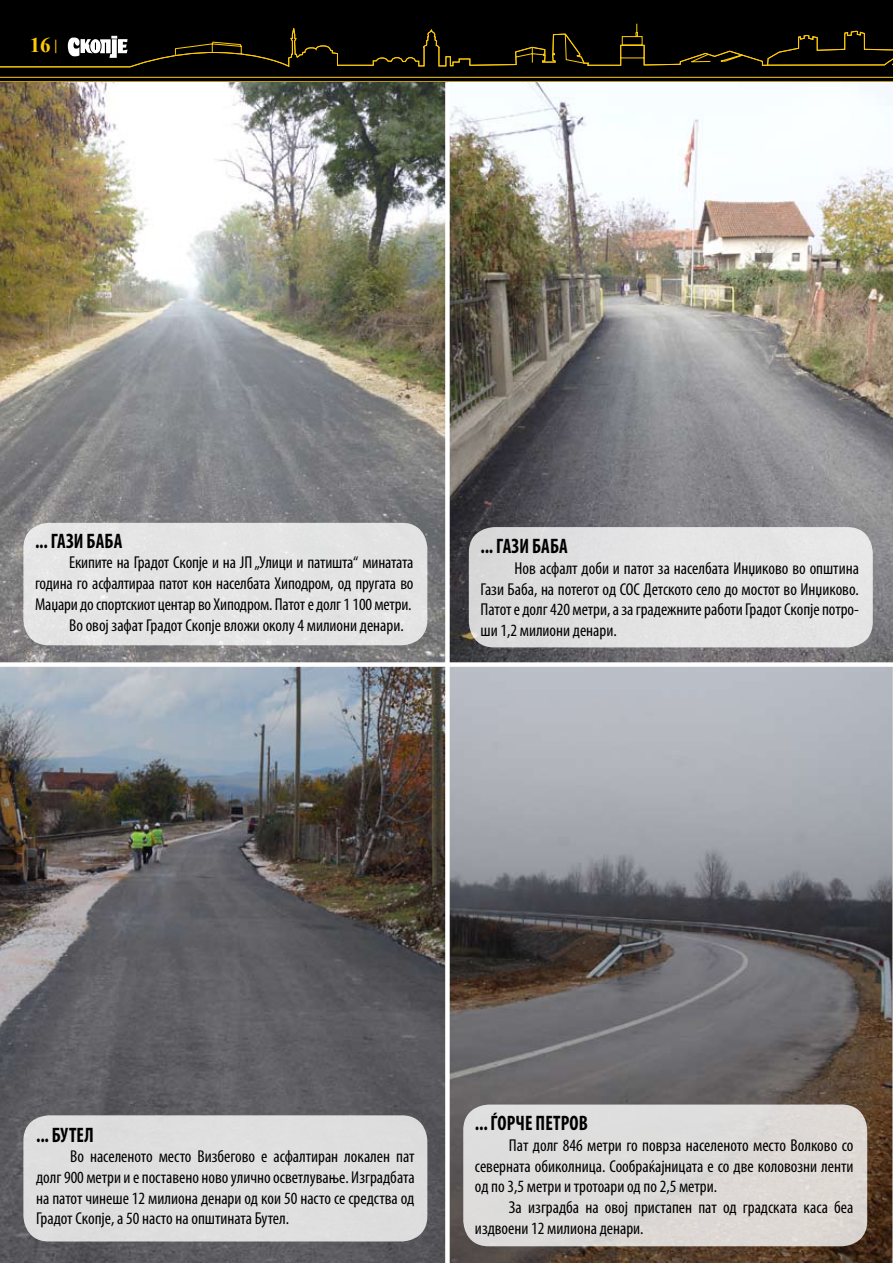
<style>
.page{position:relative;width:893px;height:1263px;background:#fff}
.page>*{position:absolute;margin:0;border:0;box-sizing:border-box;transform-origin:0 0}
.t1{font:700 condensed 21px "Myriad Pro";letter-spacing:.01em;color:#000;scale:.9 1}
.t2{font:700 21px "Times New Roman";color:#ffcb05}
.t3{font:condensed 17.25px/20.7px "Myriad Pro";letter-spacing:-.005em;color:#000;text-align:justify}
.s1{font-family:"Avant Garde IT Cby BT";font-weight:500;font-size:13.5px}
</style>
<div class="page">
<div style="left:0;top:0;width:893px;height:24px;background:#000"></div>
<svg style="left:0;top:24px;width:891px;height:57px;background:#0f0d03"></svg>
<hr style="left:0;top:81px;width:893px;height:1px;background:#ffcb05">
<hr style="left:0;top:77px;width:893px;height:1px;background:#ffcb05">
<svg style="left:891px;top:24px;width:2px;height:58px"></svg>
<img style="left:0;top:667px;width:893px;height:596px">
<div style="left:463px;top:1104px;width:404px;height:142px;background:#dedcdb;border-radius:26px"></div>
<img style="left:0;top:82px;width:893px;height:580px">
<div style="left:445px;top:82px;width:5px;height:1181px;background:#fff"></div>
<div style="left:23px;top:1115px;width:404px;height:126px;background:#dededf;border-radius:26px"></div>
<div style="left:23px;top:523px;width:404px;height:122px;background:#e4e4e5;border-radius:26px"></div>
<div style="left:469px;top:527px;width:404px;height:120px;background:#e3e3e4;border-radius:26px"></div>
<p class="t2" style="left:30px;top:31px;width:31px">16<span class="s1">|</span></p>
<p class="t1" style="left:35px;top:528px;width:98px">... ГАЗИ БАБА</p>
<p class="t3" style="left:69px;top:552px;width:346px">Екипите на Градот Скопје и на ЈП „Улици и патишта“ минатата</p>
<p class="t3" style="left:35px;top:573px;width:380px">година го асфалтираа патот кон населбата Хиподром, од пругата во</p>
<p class="t3" style="left:35px;top:594px;width:378px">Маџари до спортскиот центар во Хиподром. Патот е долг 1 100 метри.</p>
<p class="t3" style="left:69px;top:614px;width:336px">Во овој зафат Градот Скопје вложи околу 4 милиони денари.</p>
<p class="t1" style="left:480px;top:533px;width:98px">... ГАЗИ БАБА</p>
<p class="t3" style="left:480px;top:557px;width:380px;text-indent:34px">Нов асфалт доби и патот за населбата Инџиково во општина Гази Баба, на потегот од СОС Детското село до мостот во Инџиково.<br>Патот е долг 420 метри, а за градежните работи Градот Скопје потро&shy;ши 1,2 милиони денари.</p>
<p class="t1" style="left:36px;top:1121px;width:66px">... БУТЕЛ</p>
<p class="t3" style="left:36px;top:1146px;width:380px;text-indent:34px">Во населеното место Визбегово е асфалтиран локален пат долг 900 метри и е поставено ново улично осветлување. Изградбата на патот чинеше 12 милиона денари од кои 50 насто се средства од Градот Скопје, а 50 насто на општината Бутел.</p>
<p class="t1" style="left:475px;top:1110px;width:127px">... ЃОРЧЕ ПЕТРОВ</p>
<p class="t3" style="left:475px;top:1135px;width:380px;text-indent:34px">Пат долг 846 метри го поврза населеното место Волково со северната обиколница. Сообраќајницата е со две коловозни ленти од по 3,5 метри и тротоари од по 2,5 метри.</p>
<p class="t3" style="left:475px;top:1197px;width:380px;text-indent:34px">За изградба на овој пристапен пат од градската каса беа издвоени 12 милиона денари.</p>
</div>
